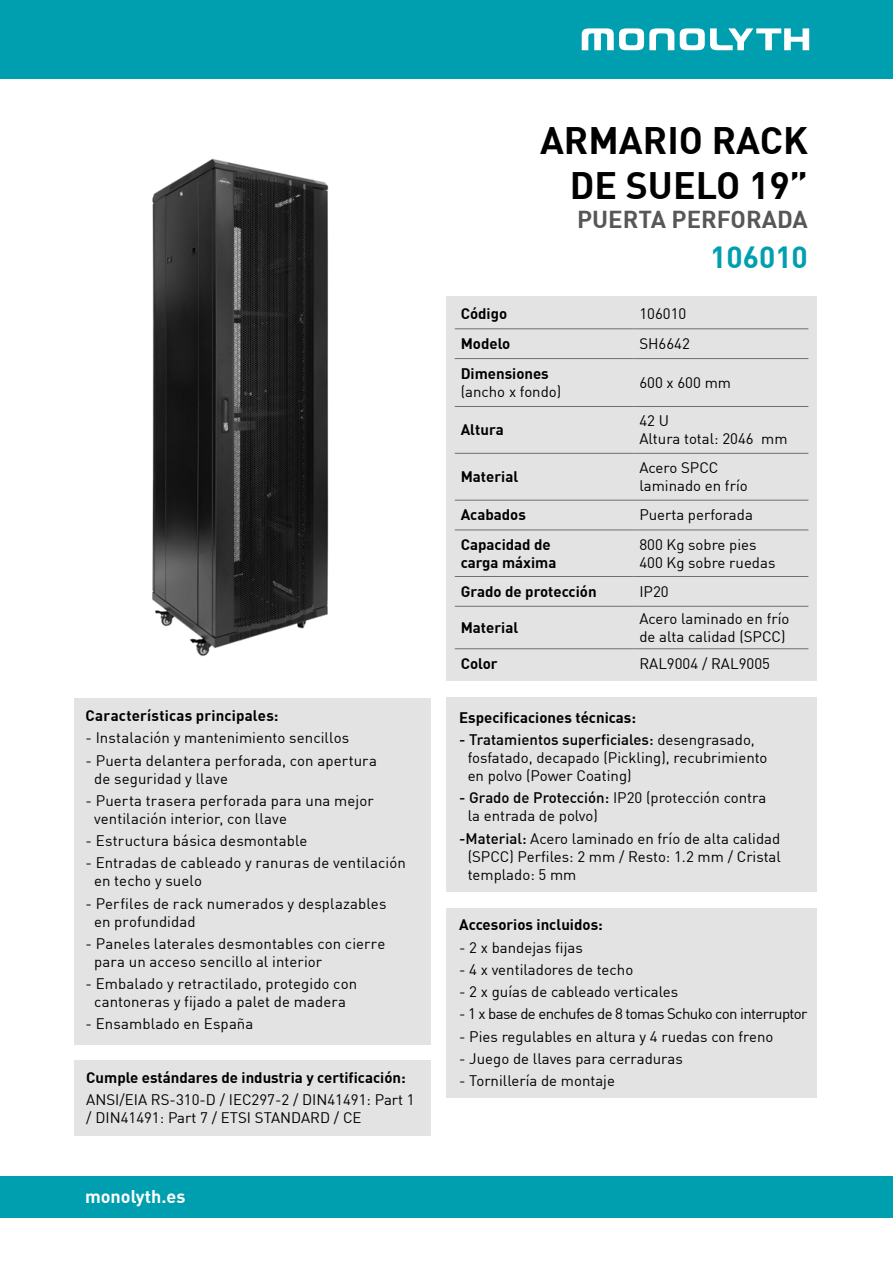
<style>
.page{position:relative;width:893px;height:1263px;background:#fff}
.page>*{position:absolute;margin:0;border:0;box-sizing:border-box;transform-origin:0 0}
.t1{font:700 37.5px/45px "DIN";color:#000;text-align:right}
.t2{font:700 30px "DIN";color:#009faf}
.t3{font:700 24px "DIN";color:#575756}
.t4{font:700 18px "DIN";color:#fff}
.t5{font:15px/18px "DIN";color:#000}
.t6{font:700 15px/18px "DIN";color:#000}
.t7{font:15px "DIN";letter-spacing:-.04em;color:#000}
.s1{font-weight:500}
</style>
<div class="page">
<div style="left:0;top:1176px;width:893px;height:41px;background:#009faf"></div>
<div style="left:0;top:0;width:893px;height:79px;background:#009faf"></div>
<svg style="left:582px;top:28px;width:92px;height:22px"></svg>
<svg style="left:680px;top:28px;width:129px;height:22px"></svg>
<div style="left:74px;top:698px;width:356px;height:346px;background:#e3e3e3"></div>
<div style="left:446px;top:698px;width:371px;height:194px;background:#e3e3e3"></div>
<div style="left:74px;top:1060px;width:356px;height:75px;background:#e3e3e3"></div>
<div style="left:446px;top:296px;width:371px;height:385px;background:#e3e3e3"></div>
<hr style="left:455px;top:329px;width:178px;height:1px;background:#706f6f">
<hr style="left:633px;top:329px;width:175px;height:1px;background:#706f6f">
<hr style="left:455px;top:358px;width:178px;height:1px;background:#706f6f">
<hr style="left:633px;top:358px;width:175px;height:1px;background:#706f6f">
<hr style="left:455px;top:406px;width:178px;height:1px;background:#706f6f">
<hr style="left:633px;top:406px;width:175px;height:1px;background:#706f6f">
<hr style="left:455px;top:453px;width:178px;height:1px;background:#706f6f">
<hr style="left:633px;top:453px;width:175px;height:1px;background:#706f6f">
<hr style="left:455px;top:500px;width:178px;height:1px;background:#706f6f">
<hr style="left:633px;top:500px;width:175px;height:1px;background:#706f6f">
<hr style="left:455px;top:530px;width:178px;height:1px;background:#706f6f">
<hr style="left:633px;top:530px;width:175px;height:1px;background:#706f6f">
<hr style="left:455px;top:576px;width:178px;height:1px;background:#706f6f">
<hr style="left:633px;top:576px;width:175px;height:1px;background:#706f6f">
<hr style="left:455px;top:606px;width:178px;height:1px;background:#706f6f">
<hr style="left:633px;top:606px;width:175px;height:1px;background:#706f6f">
<hr style="left:455px;top:648px;width:178px;height:1px;background:#706f6f">
<hr style="left:633px;top:648px;width:175px;height:1px;background:#706f6f">
<img style="left:152px;top:158px;width:177px;height:499px">
<div style="left:446px;top:908px;width:371px;height:189px;background:#e3e3e3"></div>
<p class="t6" style="left:86px;top:706px;width:194px">Características principales:</p>
<p class="t5" style="left:86px;top:729px;width:265px">- Instalación y mantenimiento sencillos</p>
<p class="t5" style="left:94px;top:751px;width:284px;text-indent:-9px">- Puerta delantera perforada, con apertura de seguridad y llave</p>
<p class="t5" style="left:94px;top:791px;width:281px;text-indent:-9px">- Puerta trasera perforada para una mejor ventilación interior, con llave</p>
<p class="t5" style="left:86px;top:831px;width:223px">- Estructura básica desmontable</p>
<p class="t5" style="left:94px;top:854px;width:313px;text-indent:-9px">- Entradas de cableado y ranuras de ventilación en techo y suelo</p>
<p class="t5" style="left:94px;top:894px;width:294px;text-indent:-9px">- Perfiles de rack numerados y desplazables en profundidad</p>
<p class="t5" style="left:94px;top:934px;width:293px;text-indent:-9px">- Paneles laterales desmontables con cierre para un acceso sencillo al interior</p>
<p class="t5" style="left:86px;top:974px;width:273px;text-align:center">- Embalado y retractilado, protegido con cantoneras y fijado a palet de madera</p>
<p class="t5" style="left:86px;top:1015px;width:169px">- Ensamblado en España</p>
<p class="t6" style="left:86px;top:1068px;width:321px">Cumple estándares de industria y certificación:</p>
<p class="t5" style="left:86px;top:1091px;width:330px">ANSI/EIA RS-310-D / IEC297-2 / DIN41491: Part 1 / DIN41491: Part 7 / ETSI STANDARD / CE</p>
<p class="t4" style="left:85px;top:1185px;width:102px">monolyth.es</p>
<h1 class="t1" style="left:540px;top:117px;width:269px">ARMARIO RACK<br>DE SUELO 19”</h1>
<h3 class="t3" style="left:577px;top:204px;width:232px">PUERTA PERFORADA</h3>
<h2 class="t2" style="left:710px;top:238px;width:99px">106010</h2>
<p class="t6" style="left:461px;top:304px;width:48px">Código</p>
<p class="t5" style="left:639px;top:305px;width:48px">106010</p>
<p class="t6" style="left:461px;top:334px;width:51px">Modelo</p>
<p class="t5" style="left:639px;top:334px;width:52px">SH6642</p>
<p class="t6" style="left:461px;top:364px;width:90px">Dimensiones</p>
<p class="t5" style="left:461px;top:382px;width:102px">(ancho x fondo)</p>
<p class="t5" style="left:639px;top:373px;width:93px">600 x 600 mm</p>
<p class="t6" style="left:461px;top:420px;width:45px">Altura</p>
<p class="t5" style="left:639px;top:411px;width:150px">42 U<br>Altura total: 2046 mm</p>
<p class="t6" style="left:461px;top:467px;width:59px">Material</p>
<p class="t5" style="left:639px;top:458px;width:110px">Acero SPCC laminado en frío</p>
<p class="t6" style="left:461px;top:505px;width:67px">Acabados</p>
<p class="t5" style="left:639px;top:506px;width:115px">Puerta perforada</p>
<p class="t6" style="left:461px;top:534px;width:97px">Capacidad de carga máxima</p>
<p class="t5" style="left:639px;top:535px;width:138px">800 Kg sobre pies<br>400 Kg sobre ruedas</p>
<p class="t6" style="left:461px;top:582px;width:137px">Grado de protección</p>
<p class="t5" style="left:639px;top:582px;width:31px">IP20</p>
<p class="t6" style="left:461px;top:618px;width:59px">Material</p>
<p class="t5" style="left:639px;top:609px;width:152px">Acero laminado en frío de alta calidad (SPCC)</p>
<p class="t6" style="left:461px;top:654px;width:38px">Color</p>
<p class="t5" style="left:639px;top:654px;width:132px">RAL9004 / RAL9005</p>
<p class="t6" style="left:459px;top:708px;width:178px">Especificaciones técnicas:</p>
<p class="t5" style="left:468px;top:730px;width:301px;text-indent:-9px"><span class="s1">- Tratamientos superficiales:</span> desengrasado, fosfatado, decapado (Pickling), recubrimiento en polvo (Power Coating)</p>
<p class="t5" style="left:468px;top:789px;width:300px;text-indent:-9px"><span class="s1">- Grado de Protección:</span> IP20 (protección contra la entrada de polvo)</p>
<p class="t5" style="left:468px;top:829px;width:315px;text-align:justify;text-indent:-9px"><span class="s1">-Material:</span> Acero laminado en frío de alta calidad (SPCC) Perfiles: 2 mm / Resto: 1.2 mm / Cristal templado: 5 mm</p>
<p class="t6" style="left:459px;top:915px;width:145px">Accesorios incluidos:</p>
<p class="t5" style="left:459px;top:938px;width:125px">- 2 x bandejas fijas</p>
<p class="t5" style="left:459px;top:960px;width:176px">- 4 x ventiladores de techo</p>
<p class="t5" style="left:459px;top:982px;width:221px">- 2 x guías de cableado verticales</p>
<p class="t7" style="left:459px;top:1004px;width:350px">- 1 x base de enchufes de 8 tomas Schuko con interruptor</p>
<p class="t5" style="left:459px;top:1027px;width:316px">- Pies regulables en altura y 4 ruedas con freno</p>
<p class="t5" style="left:459px;top:1049px;width:225px">- Juego de llaves para cerraduras</p>
<p class="t5" style="left:459px;top:1071px;width:157px">- Tornillería de montaje</p>
</div>
